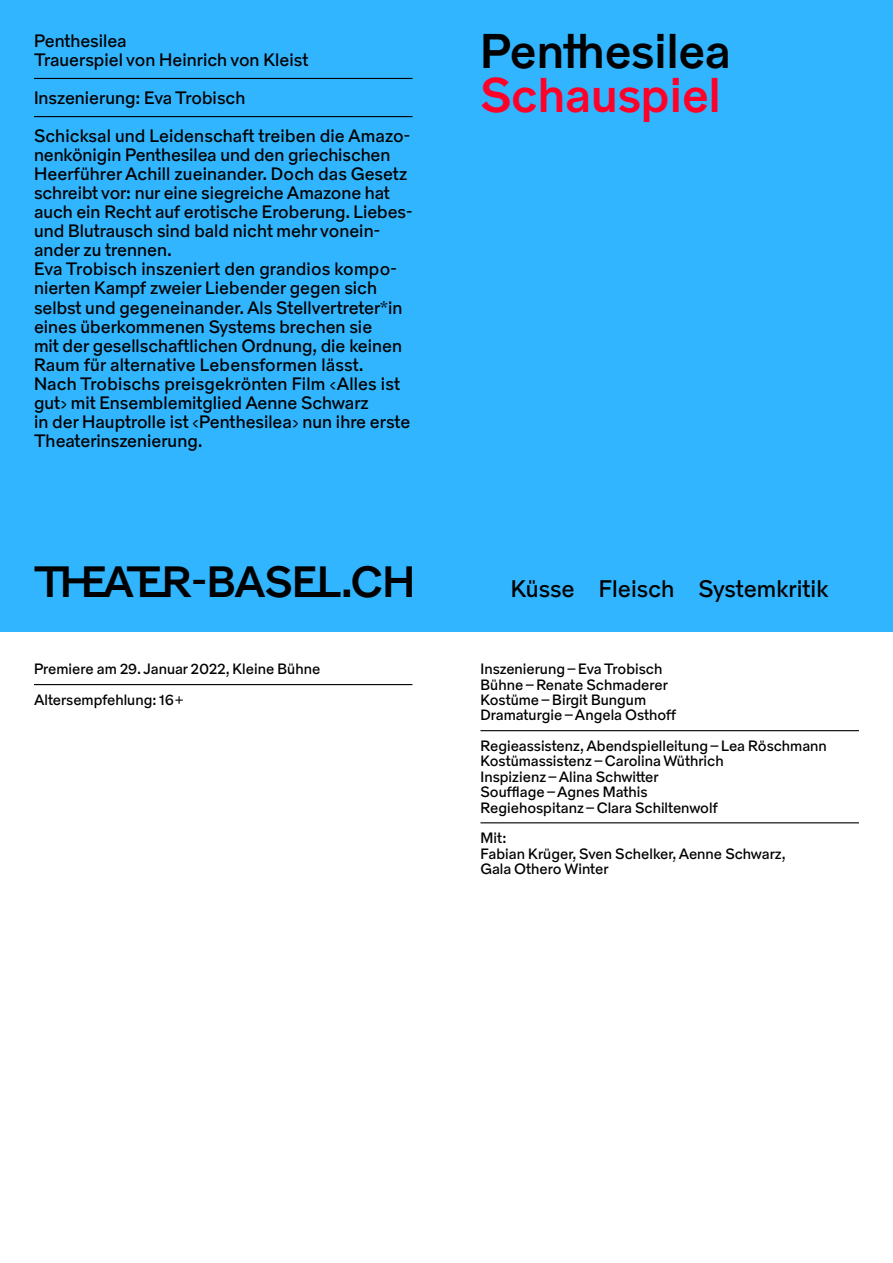
<style>
.page{position:relative;width:893px;height:1263px;background:#fff}
.page>*{position:absolute;margin:0;border:0;box-sizing:border-box;transform-origin:0 0}
.t1{font:48.75px "Theater Basel Grotesk 120 Ligaturen";letter-spacing:-.005em;color:#000}
.t2{font:48.75px "Theater Basel Grotesk 120 Ligaturen";color:#ff0029}
.t3{font:43.8px "Theater Basel Grotesk 120 Ligaturen";color:#000}
.t4{font:24px "Theater Basel Grotesk 105";color:#000}
.t5{font:18px/19px "Theater Basel Grotesk 105";color:#000}
.t6{font:15px/15.3px "Theater Basel Grotesk 105";color:#000}
</style>
<div class="page">
<div style="left:0;top:0;width:893px;height:631px;background:#31b5ff"></div>
<hr style="left:34px;top:684px;width:378px;height:1px;background:#000">
<hr style="left:480px;top:730px;width:379px;height:1px;background:#000">
<hr style="left:480px;top:822px;width:379px;height:1px;background:#000">
<hr style="left:34px;top:78px;width:378px;height:1px;background:#000">
<hr style="left:34px;top:116px;width:378px;height:1px;background:#000">
<p class="t5" style="left:34px;top:31px;width:276px">Penthesilea<br>Trauerspiel von Heinrich von Kleist</p>
<p class="t5" style="left:34px;top:79px;width:378px;line-height:38.1px">Inszenierung: Eva Trobisch<br>Schicksal und Leidenschaft treiben die Amazo-</p>
<p class="t5" style="left:34px;top:146px;width:380px">nenkönigin Penthesilea und den griechischen Heerführer Achill zueinander. Doch das Gesetz schreibt vor: nur eine siegreiche Amazone hat auch ein Recht auf erotische Eroberung. Liebes&shy;und Blutrausch sind bald nicht mehr vonein&shy;ander zu trennen.<br>Eva Trobisch inszeniert den grandios kompo&shy;nierten Kampf zweier Liebender gegen sich selbst und gegeneinander. Als Stellvertreter*in eines überkommenen Systems brechen sie<br>mit der gesellschaftlichen Ordnung, die keinen Raum für alternative Lebensformen lässt.<br>Nach Trobischs preisgekrönten Film ‹Alles ist gut› mit Ensemblemitglied Aenne Schwarz<br>in der Hauptrolle ist ‹Penthesilea› nun ihre erste Theaterinszenierung.</p>
<h2 class="t3" style="left:34px;top:556px;width:382px">THEATER-BASEL.CH</h2>
<h1 class="t1" style="left:480px;top:23px;width:252px">Penthesilea</h1>
<h1 class="t2" style="left:480px;top:67px;width:242px">Schauspiel</h1>
<h3 class="t4" style="left:511px;top:575px;width:319px">Küsse Fleisch Systemkritik</h3>
<p class="t6" style="left:34px;top:654px;width:288px;line-height:30.8px">Premiere am 29. Januar 2022, Kleine Bühne<br>Altersempfehlung: 16+</p>
<p class="t6" style="left:480px;top:662px;width:197px">Inszenierung – Eva Trobisch<br>Bühne – Renate Schmaderer<br>Kostüme – Birgit Bungum<br>Dramaturgie – Angela Osthoff</p>
<p class="t6" style="left:480px;top:739px;width:348px">Regieassistenz, Abendspielleitung – Lea Röschmann Kostümassistenz – Carolina Wüthrich<br>Inspizienz – Alina Schwitter<br>Soufflage – Agnes Mathis<br>Regiehospitanz – Clara Schiltenwolf</p>
<p class="t6" style="left:480px;top:831px;width:307px">Mit:<br>Fabian Krüger, Sven Schelker, Aenne Schwarz,<br>Gala Othero Winter</p>
</div>
